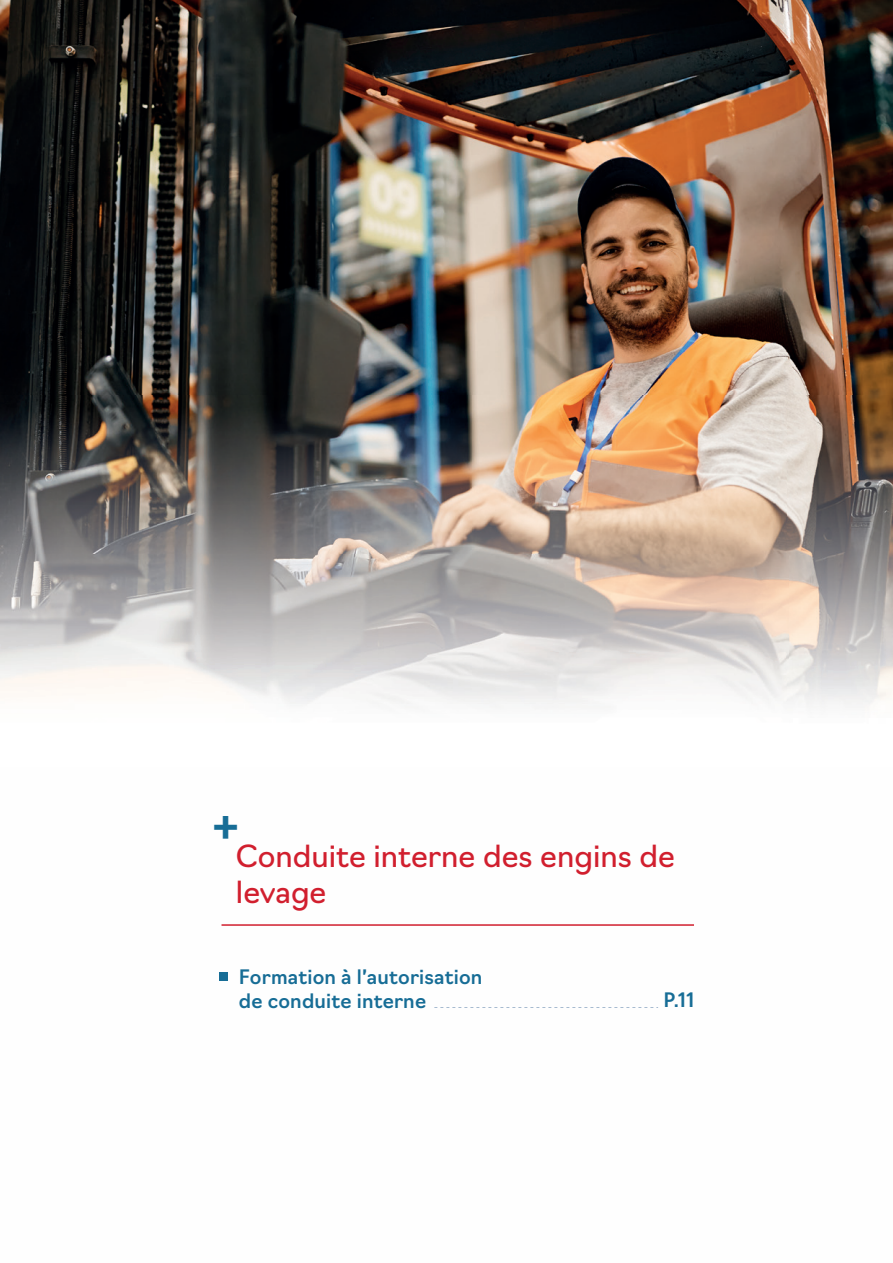
<style>
.page{position:relative;width:893px;height:1263px;background:#fff}
.page>*{position:absolute;margin:0;border:0;box-sizing:border-box;transform-origin:0 0}
.t1{font:500 49.65px "Navigo";color:#176d96}
.t2{font:29.85px/35.7px "Navigo";color:#d11f2e}
.t3{font:500 19.5px/23.4px "Navigo";letter-spacing:.01em;color:#176d96}
</style>
<div class="page">
<img style="left:0;top:0;width:893px;height:1008px">
<div style="left:220px;top:972px;width:8px;height:9px;background:#176d96"></div>
<img style="left:434px;top:1007px;width:224px;height:1px">
<hr style="left:221px;top:924px;width:473px;height:2px;background:#d11f2e">
<h1 class="t1" style="left:213px;top:797px;width:28px">+</h1>
<h2 class="t2" style="left:236px;top:841px;width:441px">Conduite interne des engins de levage</h2>
<p class="t3" style="left:239px;top:966px;width:245px">Formation à l’autorisation de conduite interne</p>
<p class="t3" style="left:664px;top:989px;width:32px">P.11</p>
</div>
